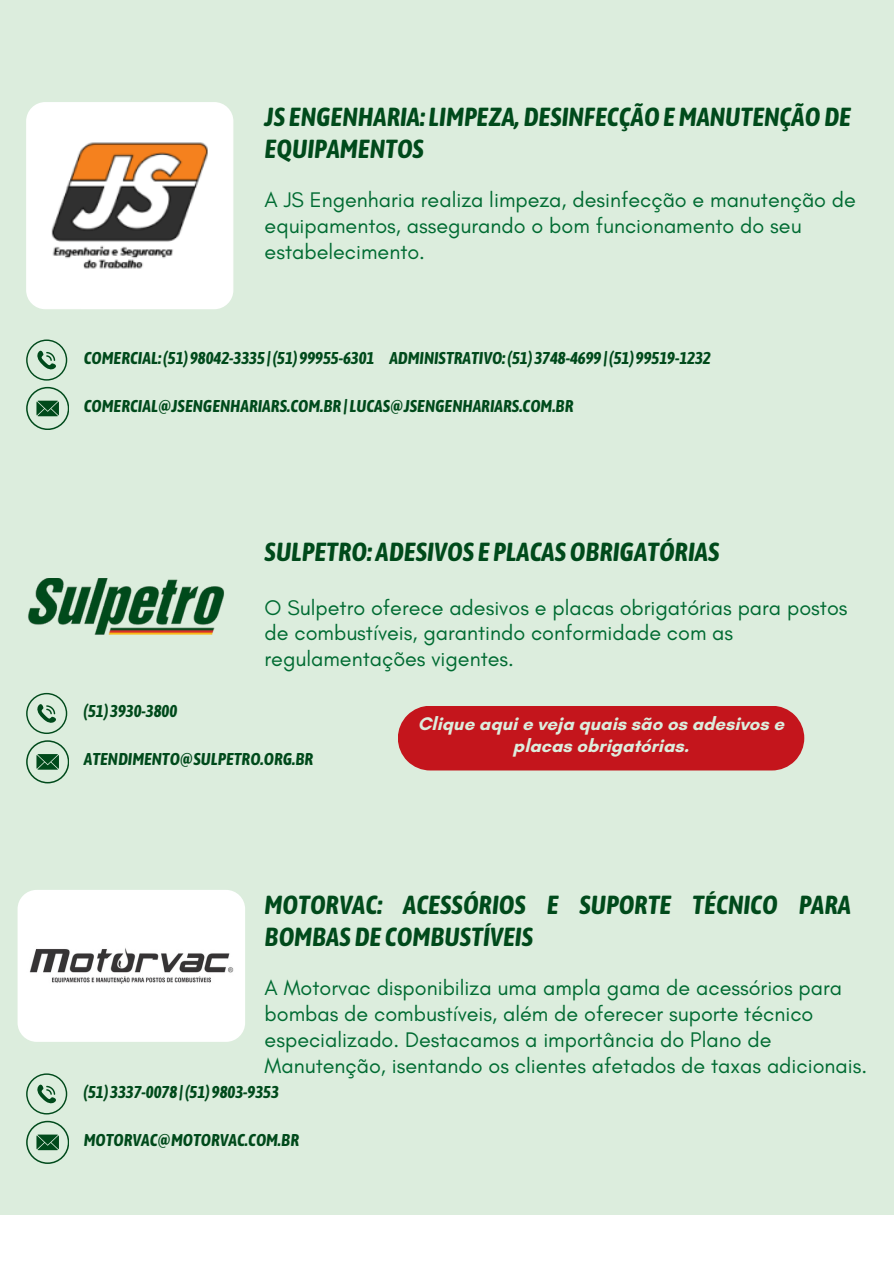
<style>
.page{position:relative;width:894px;height:1264px;background:#fff}
.page>*{position:absolute;margin:0;border:0;box-sizing:border-box;transform-origin:0 0}
.t1{font:italic 700 26.1px/31.5px "Asap Condensed";color:#004a1b}
.t2{font:21.6px/25.8px "Glacial Indifference";color:#006b32}
.t3{font:700 18.6px "Glacial Indifference";color:#dceddd}
.t4{font:italic 700 17.1px "Asap Condensed";color:#004a1b}
</style>
<div class="page">
<div style="left:0;top:0;width:893px;height:1214px;background:#dceddd"></div>
<svg style="left:26px;top:339px;width:41px;height:41px"></svg>
<svg style="left:26px;top:693px;width:41px;height:41px"></svg>
<svg style="left:26px;top:1073px;width:41px;height:41px"></svg>
<svg style="left:26px;top:387px;width:43px;height:42px"></svg>
<svg style="left:26px;top:740px;width:43px;height:43px"></svg>
<svg style="left:26px;top:1120px;width:43px;height:43px"></svg>
<img style="left:26px;top:102px;width:207px;height:207px;border-radius:19px">
<img style="left:28px;top:578px;width:196px;height:57px">
<img style="left:18px;top:889px;width:227px;height:152px;border-radius:19px">
<div style="left:398px;top:706px;width:406px;height:64px;background:#c4151c"></div>
<h3 class="t1" style="left:264px;top:101px;width:587px">JS ENGENHARIA: LIMPEZA,DESINFECÇÃOEMANUTENÇÃODE<br>EQUIPAMENTOS</h3>
<p class="t2" style="left:264px;top:187px;width:592px">A JS Engenharia realiza limpeza, desinfecção e manutenção de equipamentos, assegurando o bom funcionamento do seu estabelecimento.</p>
<h1 class="t4" style="left:84px;top:348px;width:292px">COMERCIAL: (51) 98042-3335 | (51) 99955-6301</h1>
<p class="t4" style="left:389px;top:348px;width:323px">ADMINISTRATIVO: (51) 3748-4699 | (51) 99519-1232</p>
<h3 class="t4" style="left:84px;top:396px;width:491px">COMERCIAL@JSENGENHARIARS.COM.BR | LUCAS@JSENGENHARIARS.COM.BR</h3>
<h3 class="t1" style="left:264px;top:535px;width:456px">SULPETRO: ADESIVOS E PLACASOBRIGATÓRIAS</h3>
<h2 class="t2" style="left:264px;top:594px;width:584px">O Sulpetro oferece adesivos e placas obrigatórias para postos de combustíveis, garantindo conformidade com as regulamentações vigentes.</h2>
<p class="t4" style="left:84px;top:701px;width:95px">(51) 3930-3800</p>
<p class="t4" style="left:84px;top:749px;width:231px">ATENDIMENTO@SULPETRO.ORG.BR</p>
<h3 class="t3" style="left:418px;top:712px;width:368px">Clique aqui e veja quais são os adesivos e</h3>
<p class="t3" style="left:513px;top:734px;width:178px">placas obrigatórias.</p>
<h3 class="t1" style="left:264px;top:888px;width:587px">MOTORVAC: ACESSÓRIOS E SUPORTE TÉCNICO PARA<br>BOMBASDE COMBUSTÍVEIS</h3>
<p class="t2" style="left:264px;top:974px;width:604px">A Motorvac disponibiliza uma ampla gama de acessórios para bombas de combustíveis, além de oferecer suporte técnico especializado. Destacamos a importância do Plano de Manutenção, isentando os clientes afetados de taxas adicionais.</p>
<h2 class="t4" style="left:84px;top:1081px;width:196px">(51) 3337-0078 | (51) 9803-9353</h2>
<p class="t4" style="left:84px;top:1129px;width:217px">MOTORVAC@MOTORVAC.COM.BR</p>
</div>
